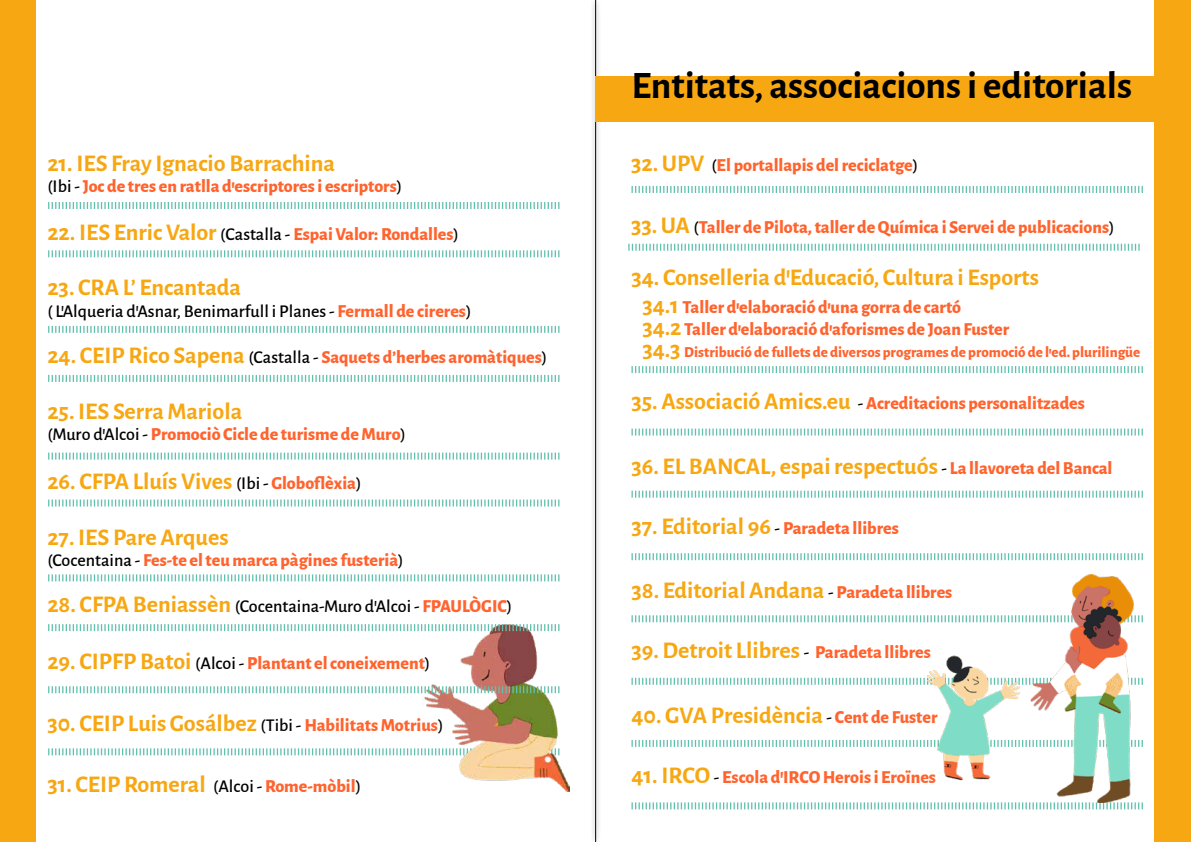
<style>
.page{position:relative;width:1191px;height:842px;background:#fff}
.page>*{position:absolute;margin:0;border:0;box-sizing:border-box;transform-origin:0 0}
.t1{font:700 39px "Alegreya Sans";color:#000}
.t2{font:700 24px "Alegreya Sans";color:#f7a712}
.t3{font:800 18px/22px "Alegreya Sans";color:#ff632e}
.t4{font:500 18px "Alegreya Sans";color:#000}
.t5{font:800 15px "Alegreya Sans";color:#ff632e}
.s1{font-weight:500;color:#000}
.s2{font-weight:700;font-size:24px;color:#f7a712}
.s3{font-weight:800;color:#ff632e}
.s4{font-weight:500;font-size:18px;color:#000}
.s5{font-weight:800;font-size:18px;color:#ff632e}
</style>
<div class="page">
<svg style="left:48px;top:748px;width:377px;height:7px"></svg>
<img style="left:425px;top:625px;width:145px;height:166px">
<svg style="left:631px;top:678px;width:511px;height:7px"></svg>
<svg style="left:631px;top:802px;width:511px;height:7px"></svg>
<svg style="left:631px;top:740px;width:511px;height:7px"></svg>
<div style="left:1155px;top:0;width:36px;height:842px;background:#f7a712"></div>
<div style="left:0;top:0;width:35px;height:842px;background:#f7a712"></div>
<svg style="left:631px;top:186px;width:511px;height:7px"></svg>
<svg style="left:48px;top:499px;width:511px;height:7px"></svg>
<svg style="left:48px;top:686px;width:511px;height:7px"></svg>
<svg style="left:48px;top:250px;width:511px;height:7px"></svg>
<svg style="left:628px;top:244px;width:511px;height:7px"></svg>
<svg style="left:48px;top:624px;width:511px;height:7px"></svg>
<svg style="left:48px;top:375px;width:511px;height:7px"></svg>
<svg style="left:48px;top:202px;width:511px;height:7px"></svg>
<svg style="left:48px;top:574px;width:511px;height:7px"></svg>
<svg style="left:48px;top:326px;width:511px;height:7px"></svg>
<svg style="left:48px;top:453px;width:511px;height:7px"></svg>
<svg style="left:592px;top:0;width:8px;height:842px;fill:#f0f0f0"></svg>
<div style="left:595px;top:77px;width:595px;height:45px;background:#f7a712"></div>
<svg style="left:631px;top:429px;width:511px;height:7px"></svg>
<svg style="left:631px;top:553px;width:511px;height:7px"></svg>
<svg style="left:631px;top:366px;width:511px;height:7px"></svg>
<svg style="left:631px;top:491px;width:511px;height:7px"></svg>
<svg style="left:631px;top:615px;width:511px;height:7px"></svg>
<img style="left:927px;top:574px;width:206px;height:228px">
<h2 class="t2" style="left:47px;top:145px;width:289px">21. IES Fray Ignacio Barrachina</h2>
<p class="t3" style="left:47px;top:174px;width:356px"><span class="s1">(Ibi -</span> Joc de tres en ratlla d’escriptores i escriptors<span class="s1">)</span></p>
<h1 class="t1" style="left:631px;top:56px;width:502px">Entitats, associacions i editorials</h1>
<p class="t3" style="left:631px;top:153px;width:289px"><span class="s2">32. UPV</span> <span class="s1">(</span>El portallapis del reciclatge<span class="s1">)</span></p>
<p class="t3" style="left:47px;top:221px;width:413px"><span class="s2">22. IES Enric Valor</span> <span class="s1">(Castalla -</span> Espai Valor: Rondalles<span class="s1">)</span></p>
<p class="t3" style="left:631px;top:215px;width:485px"><span class="s2">33. UA</span> <span class="s1">(</span>Taller de Pilota, taller de Química i Servei de publicacions<span class="s1">)</span></p>
<h2 class="t2" style="left:47px;top:270px;width:195px">23. CRA L’ Encantada</h2>
<p class="t4" style="left:47px;top:298px;width:425px">( L’Alqueria d’Asnar, Benimarfull i Planes - <span class="s3">Fermall de cireres</span>)</p>
<p class="t3" style="left:47px;top:345px;width:501px"><span class="s2">24. CEIP Rico Sapena</span> <span class="s1">(Castalla -</span> Saquets d’herbes aromàtiques<span class="s1">)</span></p>
<h2 class="t2" style="left:47px;top:393px;width:196px">25. IES Serra Mariola</h2>
<p class="t3" style="left:47px;top:422px;width:360px"><span class="s1">(Muro d’Alcoi -</span> Promociò Cicle de turisme de Muro<span class="s1">)</span></p>
<h2 class="t2" style="left:47px;top:464px;width:316px">26. CFPA Lluís Vives <span class="s4">(Ibi -</span> <span class="s5">Globoflèxia</span><span class="s4">)</span></h2>
<h2 class="t2" style="left:47px;top:519px;width:183px">27. IES Pare Arques</h2>
<p class="t3" style="left:47px;top:548px;width:358px"><span class="s1">(Cocentaina -</span> Fes-te el teu marca pàgines fusterià<span class="s1">)</span></p>
<p class="t4" style="left:47px;top:593px;width:466px"><span class="s2">28. CFPA Beniassèn</span> (Cocentaina-Muro d’Alcoi - <span class="s3">FPAULÒGIC</span>)</p>
<p class="t3" style="left:47px;top:651px;width:384px"><span class="s2">29. CIPFP Batoi</span> <span class="s1">(Alcoi -</span> Plantant el coneixement<span class="s1">)</span></p>
<h2 class="t2" style="left:47px;top:706px;width:397px">30. CEIP Luis Gosálbez <span class="s4">(Tibi -</span> <span class="s5">Habilitats Motrius</span><span class="s4">)</span></h2>
<h2 class="t2" style="left:47px;top:766px;width:315px">31. CEIP Romeral <span class="s4">(Alcoi -</span> <span class="s5">Rome-mòbil</span><span class="s4">)</span></h2>
<h2 class="t2" style="left:631px;top:259px;width:409px">34. Conselleria d’Educació, Cultura i Esports</h2>
<p class="t3" style="left:642px;top:295px;width:368px"><span class="s2">34.1</span> Taller d’elaboració d’una gorra de cartó<br><span class="s2">34.2</span> Taller d’elaboració d’aforismes de Joan Fuster</p>
<p class="t5" style="left:642px;top:341px;width:499px"><span class="s2">34.3</span> Distribució de fullets de diversos programes de promoció de l’ed. plurilingüe</p>
<p class="t3" style="left:631px;top:391px;width:455px"><span class="s2">35. Associació Amics.eu</span> <span class="s1">-</span> Acreditacions personalitzades</p>
<h2 class="t2" style="left:631px;top:448px;width:482px">36. EL BANCAL, espai respectuós <span class="s4">-</span> <span class="s5">La llavoreta del Bancal</span></h2>
<p class="t3" style="left:631px;top:516px;width:269px"><span class="s2">37. Editorial 96</span> <span class="s1">-</span> Paradeta llibres</p>
<h2 class="t2" style="left:631px;top:573px;width:322px">38. Editorial Andana <span class="s4">-</span> <span class="s5">Paradeta llibres</span></h2>
<h2 class="t2" style="left:631px;top:633px;width:301px">39. Detroit Llibres <span class="s4">-</span> <span class="s5">Paradeta llibres</span></h2>
<h2 class="t2" style="left:631px;top:697px;width:307px">40. GVA Presidència <span class="s4">-</span> <span class="s5">Cent de Fuster</span></h2>
<p class="t3" style="left:631px;top:765px;width:306px"><span class="s2">41. IRCO</span> <span class="s1">-</span> Escola d’IRCO Herois i Eroïnes</p>
</div>
